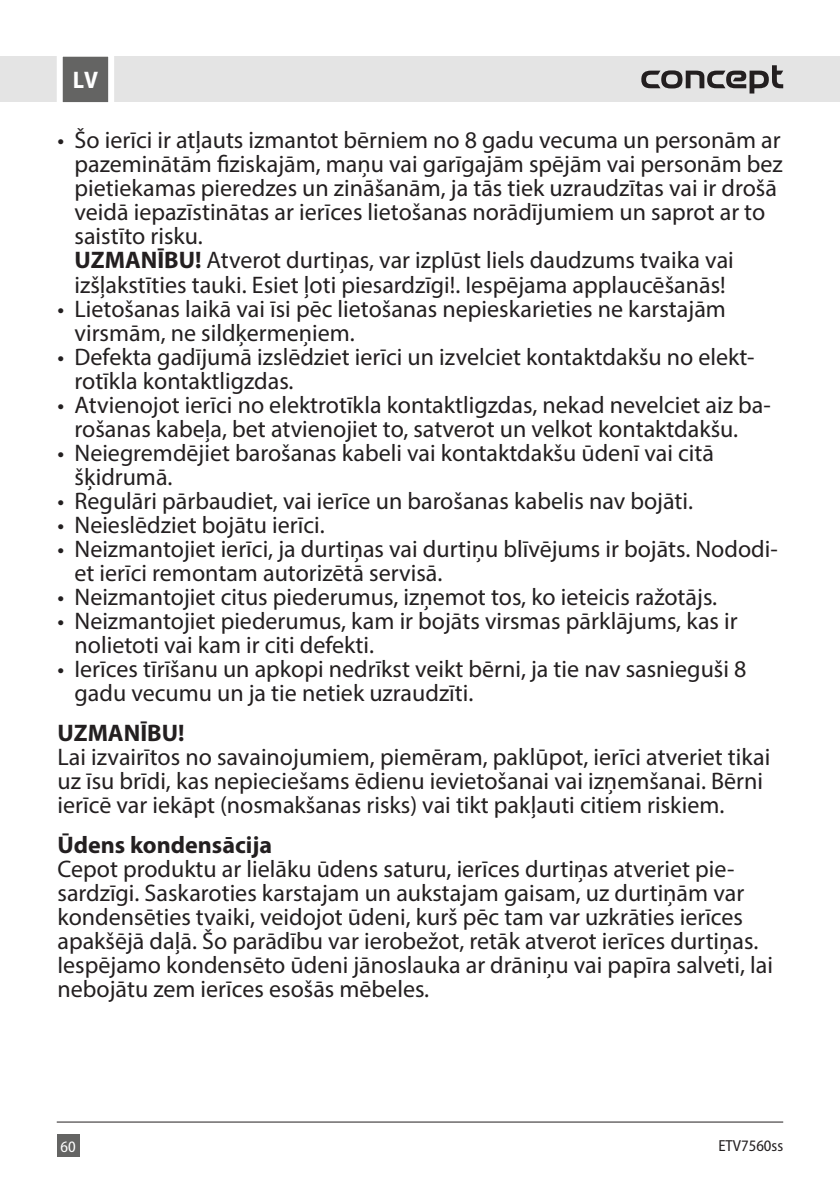
<style>
.page{position:relative;width:840px;height:1191px;background:#fff}
.page>*{position:absolute;margin:0;border:0;box-sizing:border-box;transform-origin:0 0}
.t1{font:24px/24px "Myriad Pro";color:#231f20}
.t2{font:700 24px "Myriad Pro";color:#231f20}
.t3{font:700 semi-condensed 24px "Myriad Pro";color:#fff}
.t4{font:semi-condensed 16px "Myriad Pro";color:#231f20}
.t5{font:semi-condensed 16px "Myriad Pro";color:#fff}
.s1{font-weight:700}
</style>
<div class="page">
<div style="left:0;top:57px;width:839px;height:45px;background:#e4e4e4"></div>
<div style="left:57px;top:1134px;width:22px;height:23px;background:#646463"></div>
<svg style="left:54px;top:56px;width:63px;height:47px;background:#909090"></svg>
<hr style="left:57px;top:1121px;width:725px;height:1px;background:#231f20">
<svg style="left:641px;top:65px;width:141px;height:28px"></svg>
<p class="t3" style="left:73px;top:67px;width:27px">LV</p>
<p class="t1" style="left:74px;top:128px;width:709px;text-indent:-17px">• Šo ierīci ir atļauts izmantot bērniem no 8 gadu vecuma un personām ar pazeminātām fiziskajām, maņu vai garīgajām spējām vai personām bez pietiekamas pieredzes un zināšanām, ja tās tiek uzraudzītas vai ir drošā veidā iepazīstinātas ar ierīces lietošanas norādījumiem un saprot ar to saistīto risku.<br><span class="s1">UZMANĪBU!</span> Atverot durtiņas, var izplūst liels daudzums tvaika vai izšļakstīties tauki. Esiet ļoti piesardzīgi!. Iespējama applaucēšanās!</p>
<p class="t1" style="left:74px;top:296px;width:652px;text-indent:-17px">• Lietošanas laikā vai īsi pēc lietošanas nepieskarieties ne karstajām virsmām, ne sildķermeņiem.</p>
<p class="t1" style="left:74px;top:344px;width:681px;text-indent:-17px">• Defekta gadījumā izslēdziet ierīci un izvelciet kontaktdakšu no elekt&shy;rotīkla kontaktligzdas.</p>
<p class="t1" style="left:74px;top:392px;width:697px;text-indent:-17px">• Atvienojot ierīci no elektrotīkla kontaktligzdas, nekad nevelciet aiz ba&shy;rošanas kabeļa, bet atvienojiet to, satverot un velkot kontaktdakšu.</p>
<p class="t1" style="left:74px;top:440px;width:640px;text-indent:-17px">• Neiegremdējiet barošanas kabeli vai kontaktdakšu ūdenī vai citā šķidrumā.</p>
<p class="t1" style="left:57px;top:488px;width:636px">• Regulāri pārbaudiet, vai ierīce un barošanas kabelis nav bojāti.</p>
<p class="t1" style="left:57px;top:512px;width:269px">• Neieslēdziet bojātu ierīci.</p>
<p class="t1" style="left:74px;top:536px;width:704px;text-indent:-17px">• Neizmantojiet ierīci, ja durtiņas vai durtiņu blīvējums ir bojāts. Nododi&shy;et ierīci remontam autorizētā servisā.</p>
<p class="t1" style="left:57px;top:584px;width:661px">• Neizmantojiet citus piederumus, izņemot tos, ko ieteicis ražotājs.</p>
<p class="t1" style="left:74px;top:608px;width:664px;text-indent:-17px">• Neizmantojiet piederumus, kam ir bojāts virsmas pārklājums, kas ir nolietoti vai kam ir citi defekti.</p>
<p class="t1" style="left:74px;top:656px;width:673px;text-indent:-17px">• Ierīces tīrīšanu un apkopi nedrīkst veikt bērni, ja tie nav sasnieguši 8 gadu vecumu un ja tie netiek uzraudzīti.</p>
<p class="t2" style="left:57px;top:717px;width:128px">UZMANĪBU!</p>
<p class="t1" style="left:57px;top:744px;width:714px">Lai izvairītos no savainojumiem, piemēram, paklūpot, ierīci atveriet tikai uz īsu brīdi, kas nepieciešams ēdienu ievietošanai vai izņemšanai. Bērni ierīcē var iekāpt (nosmakšanas risks) vai tikt pakļauti citiem riskiem.</p>
<p class="t2" style="left:57px;top:829px;width:216px">Ūdens kondensācija</p>
<p class="t1" style="left:57px;top:856px;width:716px">Cepot produktu ar lielāku ūdens saturu, ierīces durtiņas atveriet pie&shy;sardzīgi. Saskaroties karstajam un aukstajam gaisam, uz durtiņām var kondensēties tvaiki, veidojot ūdeni, kurš pēc tam var uzkrāties ierīces apakšējā daļā. Šo parādību var ierobežot, retāk atverot ierīces durtiņas.<br>Iespējamo kondensēto ūdeni jānoslauka ar drāniņu vai papīra salveti, lai nebojātu zem ierīces esošās mēbeles.</p>
<p class="t5" style="left:60px;top:1138px;width:17px">60</p>
<p class="t4" style="left:718px;top:1136px;width:66px">ETV7560ss</p>
</div>
